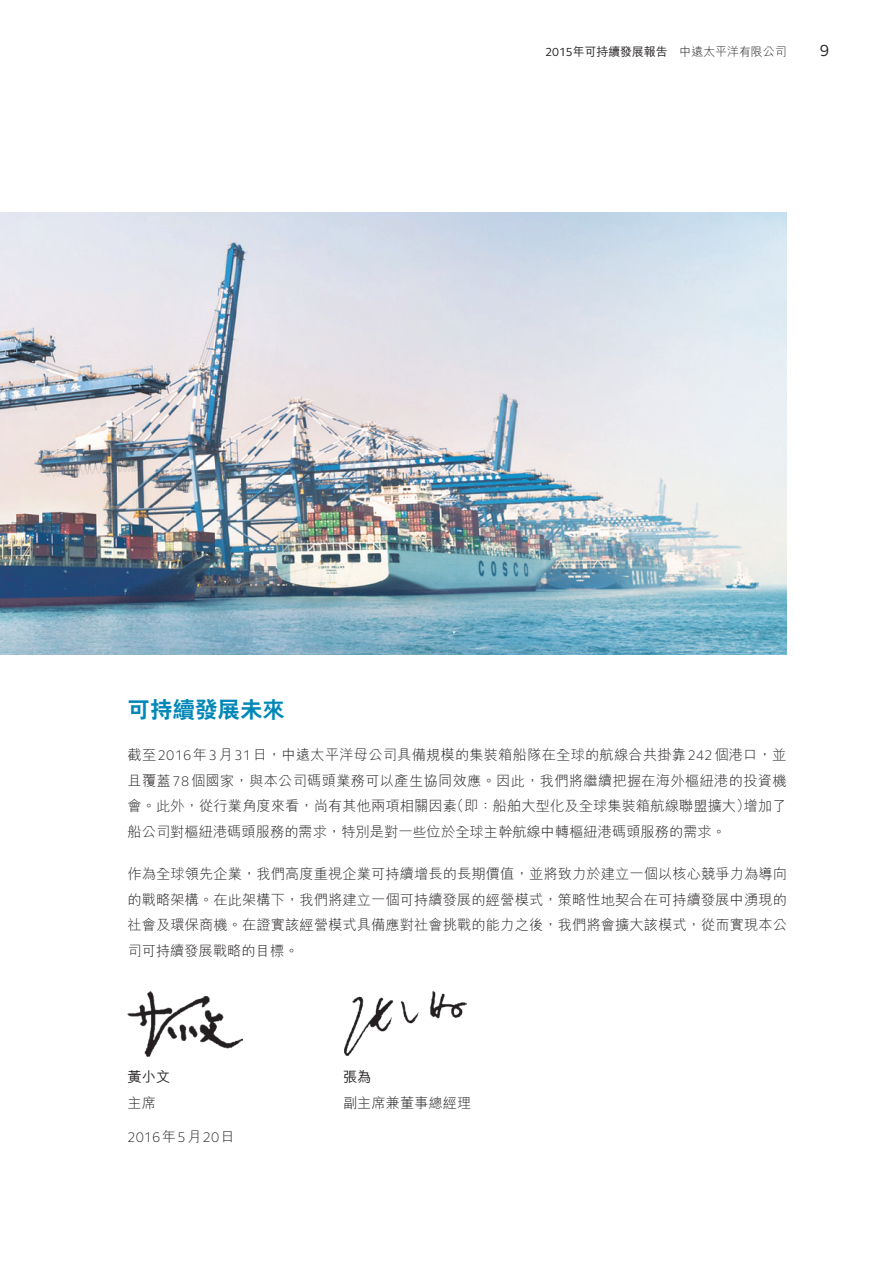
<style>
.page{position:relative;width:893px;height:1263px;background:#fff}
.page>*{position:absolute;margin:0;border:0;box-sizing:border-box;transform-origin:0 0}
.C_Subhead_1{font:800 22.5px "C Hei 2 HK";color:#0087b8}
.t1{font:16.5px "FS Elliot Pro";color:#231f20}
.C_Body{font:300 14.25px/25.5px "M Hei HK";color:#231f20;text-align:justify}
.C_Body-2{font:300 14.25px "FS Elliot Pro";color:#231f20}
.C_Body-3{font:500 14.25px "M Hei HK";color:#231f20}
.t2{font:300 12px "M Hei HK";letter-spacing:-.01em;color:#231f20}
.s1{font-family:"FS Elliot Pro";font-weight:400}
.s2{font-weight:500}
.s3{font-family:"FS Elliot Pro"}
.s4{font-family:"M Hei HK"}
</style>
<div class="page">
<img style="left:0;top:213px;width:787px;height:442px">
<img style="left:128px;top:991px;width:114px;height:66px">
<img style="left:344px;top:991px;width:123px;height:64px">
<p class="t2" style="left:545px;top:43px;width:243px"><span class="s1">2015</span><span class="s2">年可持續發展報告</span> 中遠太平洋有限公司</p>
<p class="t1" style="left:820px;top:40px;width:11px">9</p>
<p class="C_Subhead_1" style="left:128px;top:694px;width:159px">可持續發展未來</p>
<p class="C_Body" style="left:128px;top:741px;width:661px">截至<span class="s3">2016</span>年<span class="s3">3</span>月<span class="s3">31</span>日，中遠太平洋母公司具備規模的集裝箱船隊在全球的航線合共掛靠<span class="s3">242</span>個港口，並且覆蓋<span class="s3">78</span>個國家，與本公司碼頭業務可以產生協同效應。因此，我們將繼續把握在海外樞紐港的投資機會。此外，從行業角度來看，尚有其他兩項相關因素（即：船舶大型化及全球集裝箱航線聯盟擴大）增加了船公司對樞紐港碼頭服務的需求，特別是對一些位於全球主幹航線中轉樞紐港碼頭服務的需求。</p>
<p class="C_Body" style="left:128px;top:860px;width:661px">作為全球領先企業，我們高度重視企業可持續增長的長期價值，並將致力於建立一個以核心競爭力為導向的戰略架構。在此架構下，我們將建立一個可持續發展的經營模式，策略性地契合在可持續發展中湧現的社會及環保商機。在證實該經營模式具備應對社會挑戰的能力之後，我們將會擴大該模式，從而實現本公司可持續發展戰略的目標。</p>
<p class="C_Body-3" style="left:128px;top:1067px;width:44px">黃小文</p>
<p class="C_Body" style="left:128px;top:1089px;width:30px">主席</p>
<p class="C_Body-2" style="left:128px;top:1127px;width:109px">2016<span class="s4">年</span>5<span class="s4">月</span>20<span class="s4">日</span></p>
<p class="C_Body-3" style="left:343px;top:1067px;width:30px">張為</p>
<p class="C_Body" style="left:343px;top:1089px;width:130px">副主席兼董事總經理</p>
</div>
